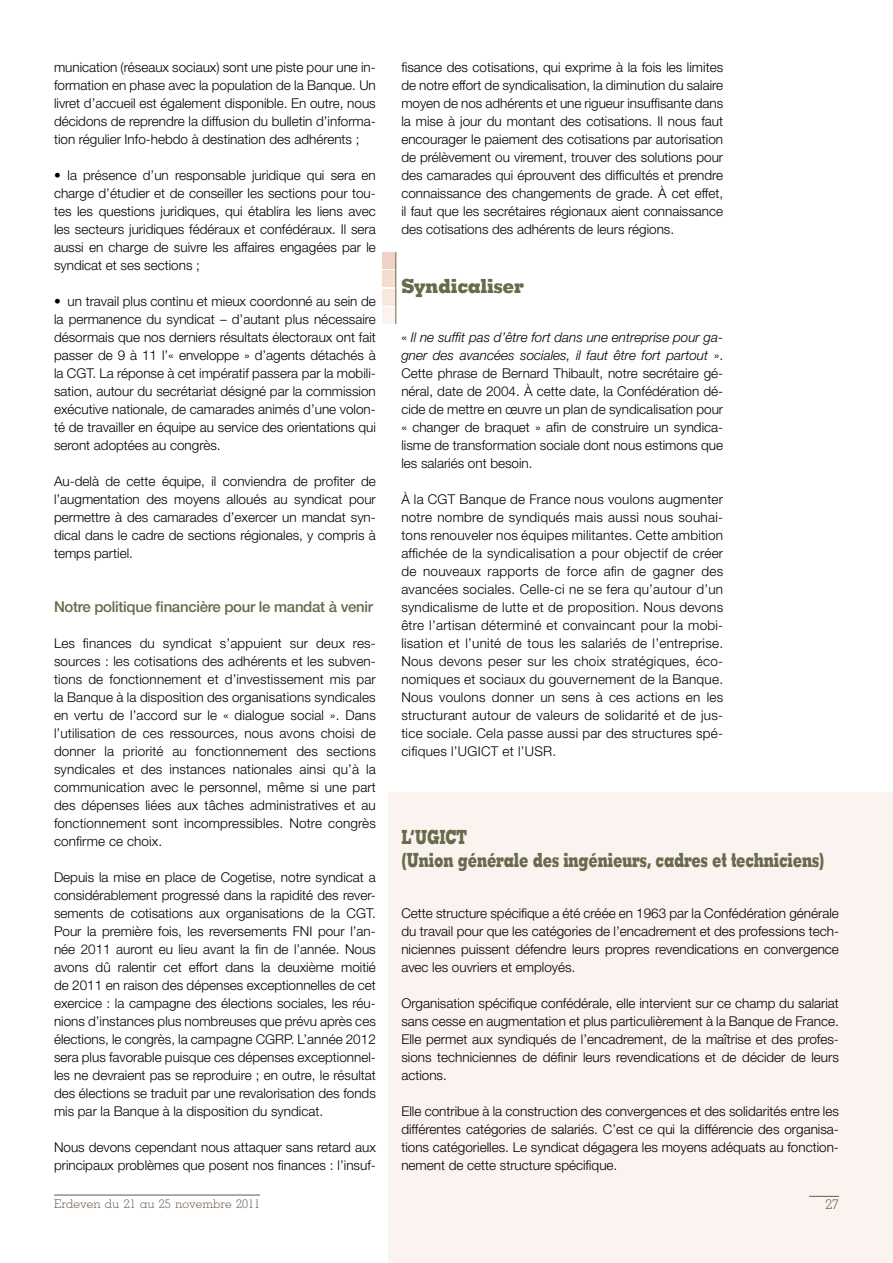
<style>
.page{position:relative;width:893px;height:1263px;background:#fff}
.page>*{position:absolute;margin:0;border:0;box-sizing:border-box;transform-origin:0 0}
.t1{font:800 19.5px/23.4px "Memphis";letter-spacing:-.02em;color:#686a4c;scale:.73 1}
.t2{font:800 19.5px "Memphis";letter-spacing:-.02em;color:#686a4c;scale:.92 1}
.t3{font:500 15px "Helvetica Neue LT Std";letter-spacing:-.02em;color:#686a4c}
.t4{font:300 13.5px/18px "Helvetica Neue LT Std";color:#000;text-align:justify}
.t5{font:300 13.5px "Memphis";color:#695547}
.t6{font:300 12px "Memphis";color:#695547}
.s1{font-style:italic}
</style>
<div class="page">
<div style="left:388px;top:792px;width:505px;height:471px;background:#fbf3ef"></div>
<hr style="left:809px;top:1196px;width:30px;height:1px;background:#695547">
<hr style="left:54px;top:1195px;width:206px;height:1px;background:#695547">
<div style="left:383px;top:252px;width:13px;height:16px;background:#f1d1c3"></div>
<div style="left:383px;top:271px;width:13px;height:16px;background:#f4dcd1"></div>
<div style="left:383px;top:289px;width:13px;height:16px;background:#f8e8e0"></div>
<div style="left:383px;top:308px;width:13px;height:16px;background:#fbf3ef"></div>
<hr style="left:395px;top:252px;width:1px;height:72px;background:#686a4c">
<p class="t4" style="left:54px;top:58px;width:323px">munication (réseaux sociaux) sont une piste pour une in&shy;formation en phase avec la population de la Banque. Un livret d’accueil est également disponible. En outre, nous décidons de reprendre la diffusion du bulletin d’informa&shy;tion régulier Info-hebdo à destination des adhérents ;</p>
<p class="t4" style="left:54px;top:166px;width:323px">• la présence d’un responsable juridique qui sera en charge d’étudier et de conseiller les sections pour tou&shy;tes les questions juridiques, qui établira les liens avec les secteurs juridiques fédéraux et confédéraux. Il sera aussi en charge de suivre les affaires engagées par le syndicat et ses sections ;</p>
<p class="t4" style="left:54px;top:292px;width:323px">• un travail plus continu et mieux coordonné au sein de la permanence du syndicat – d’autant plus nécessaire désormais que nos derniers résultats électoraux ont fait passer de 9 à 11 l’« enveloppe » d’agents détachés à la CGT. La réponse à cet impératif passera par la mobili&shy;sation, autour du secrétariat désigné par la commission exécutive nationale, de camarades animés d’une volon&shy;té de travailler en équipe au service des orientations qui seront adoptées au congrès.</p>
<p class="t4" style="left:54px;top:472px;width:323px">Au-delà de cette équipe, il conviendra de profiter de l’augmentation des moyens alloués au syndicat pour permettre à des camarades d’exercer un mandat syn&shy;dical dans le cadre de sections régionales, y compris à temps partiel.</p>
<p class="t3" style="left:54px;top:598px;width:321px">Notre politique financière pour le mandat à venir</p>
<p class="t4" style="left:54px;top:634px;width:323px">Les finances du syndicat s’appuient sur deux res&shy;sources : les cotisations des adhérents et les subven&shy;tions de fonctionnement et d’investissement mis par la Banque à la disposition des organisations syndicales en vertu de l’accord sur le « dialogue social ». Dans l’utilisation de ces ressources, nous avons choisi de donner la priorité au fonctionnement des sections syndicales et des instances nationales ainsi qu’à la communication avec le personnel, même si une part des dépenses liées aux tâches administratives et au fonctionnement sont incompressibles. Notre congrès confirme ce choix.</p>
<p class="t4" style="left:54px;top:868px;width:323px">Depuis la mise en place de Cogetise, notre syndicat a considérablement progressé dans la rapidité des rever&shy;sements de cotisations aux organisations de la CGT.<br>Pour la première fois, les reversements FNI pour l’an&shy;née 2011 auront eu lieu avant la fin de l’année. Nous avons dû ralentir cet effort dans la deuxième moitié de 2011 en raison des dépenses exceptionnelles de cet exercice : la campagne des élections sociales, les réu&shy;nions d’instances plus nombreuses que prévu après ces élections, le congrès, la campagne CGRP. L’année 2012 sera plus favorable puisque ces dépenses exceptionnel&shy;les ne devraient pas se reproduire ; en outre, le résultat des élections se traduit par une revalorisation des fonds mis par la Banque à la disposition du syndicat.</p>
<p class="t4" style="left:54px;top:1138px;width:323px">Nous devons cependant nous attaquer sans retard aux principaux problèmes que posent nos finances : l’insuf-</p>
<p class="t4" style="left:401px;top:58px;width:323px">fisance des cotisations, qui exprime à la fois les limites de notre effort de syndicalisation, la diminution du salaire moyen de nos adhérents et une rigueur insuffisante dans la mise à jour du montant des cotisations. Il nous faut encourager le paiement des cotisations par autorisation de prélèvement ou virement, trouver des solutions pour des camarades qui éprouvent des difficultés et prendre connaissance des changements de grade. à cet effet, il faut que les secrétaires régionaux aient connaissance des cotisations des adhérents de leurs régions.</p>
<h1 class="t2" style="left:401px;top:274px;width:135px">Syndicaliser</h1>
<p class="t4" style="left:401px;top:328px;width:323px">« <span class="s1">Il ne suffit pas d’être fort dans une entreprise pour ga&shy;gner des avancées sociales, il faut être fort partout</span> ».<br>Cette phrase de Bernard Thibault, notre secrétaire gé&shy;néral, date de 2004. À cette date, la Confédération dé&shy;cide de mettre en œuvre un plan de syndicalisation pour « changer de braquet » afin de construire un syndica&shy;lisme de transformation sociale dont nous estimons que les salariés ont besoin.</p>
<p class="t4" style="left:401px;top:490px;width:323px">à la CGT Banque de France nous voulons augmenter notre nombre de syndiqués mais aussi nous souhai&shy;tons renouveler nos équipes militantes. Cette ambition affichée de la syndicalisation a pour objectif de créer de nouveaux rapports de force afin de gagner des avancées sociales. Celle-ci ne se fera qu’autour d’un syndicalisme de lutte et de proposition. Nous devons être l’artisan déterminé et convaincant pour la mobi&shy;lisation et l’unité de tous les salariés de l’entreprise.<br>Nous devons peser sur les choix stratégiques, éco&shy;nomiques et sociaux du gouvernement de la Banque.<br>Nous voulons donner un sens à ces actions en les structurant autour de valeurs de solidarité et de jus&shy;tice sociale. Cela passe aussi par des structures spé&shy;cifiques l’UGICT et l’USR.</p>
<h1 class="t1" style="left:401px;top:825px;width:581px">L’UGICT<br>(Union générale des ingénieurs, cadres et techniciens)</h1>
<p class="t4" style="left:401px;top:904px;width:439px">Cette structure spécifique a été créée en 1963 par la Confédération générale du travail pour que les catégories de l’encadrement et des professions tech&shy;niciennes puissent défendre leurs propres revendications en convergence avec les ouvriers et employés.</p>
<p class="t4" style="left:401px;top:994px;width:439px">Organisation spécifique confédérale, elle intervient sur ce champ du salariat sans cesse en augmentation et plus particulièrement à la Banque de France.<br>Elle permet aux syndiqués de l’encadrement, de la maîtrise et des profes&shy;sions techniciennes de définir leurs revendications et de décider de leurs actions.</p>
<p class="t4" style="left:401px;top:1102px;width:439px">Elle contribue à la construction des convergences et des solidarités entre les différentes catégories de salariés. C’est ce qui la différencie des organisa&shy;tions catégorielles. Le syndicat dégagera les moyens adéquats au fonction&shy;nement de cette structure spécifique.</p>
<p class="t6" style="left:54px;top:1196px;width:208px">Erdeven du 21 au 25 novembre 2011</p>
<p class="t5" style="left:825px;top:1196px;width:15px">27</p>
</div>
